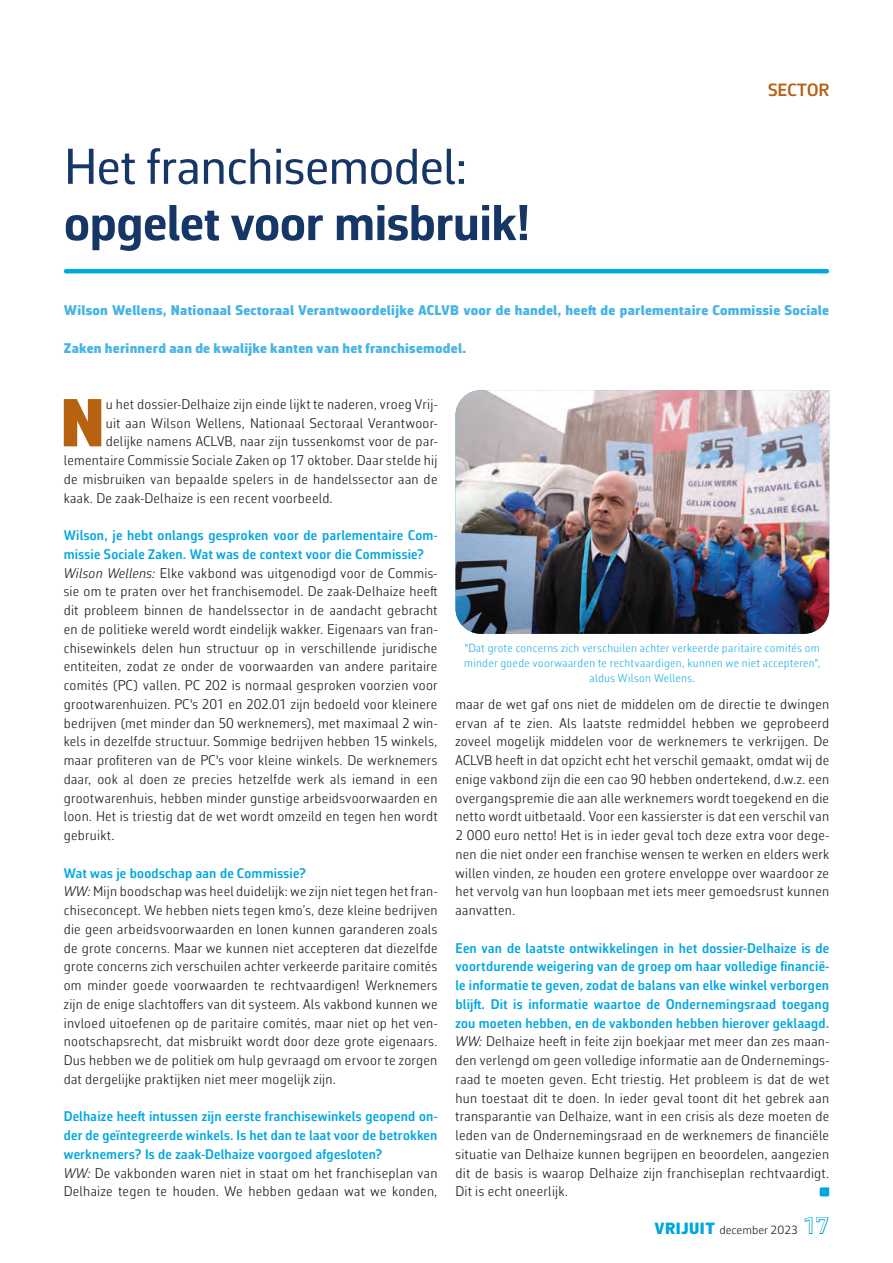
<style>
.page{position:relative;width:893px;height:1263px;background:#fff}
.page>*{position:absolute;margin:0;border:0;box-sizing:border-box;transform-origin:0 0}
.t1{font:900 68.7px "Corbeau Pro";color:#b66211}
.t2{font:700 51px "Corbeau Pro";letter-spacing:-.015em;color:#163668}
.t3{font:51px "Corbeau Pro";letter-spacing:-.02em;color:#163668}
.t4{font:600 18px "Corbeau Pro";color:#b66211}
.t5{font:300 14.25px/18.8px "Corbeau Con Pro";letter-spacing:.02em;color:#231f20}
.t6{font:600 14.25px/18.8px "Corbeau Con Pro";letter-spacing:.02em;color:#00a7e0}
.t7{font:900 14.25px "Corbeau Pro";letter-spacing:.02em;color:#49b5e5}
.t8{font:300 12px/15px "Corbeau Con Pro";letter-spacing:.03em;color:#2bb1e4;text-align:center}
.t9{font:300 12px "Corbeau Pro";color:#231f20}
.s1{font-weight:600;color:#00a7e0}
.s2{font-style:italic}
.s3{font-weight:300;font-style:italic;color:#231f20}
.s4{font-weight:300;color:#231f20}
.s5{font-weight:900;font-size:16.5px;color:#00a7e0}
.s6{font-weight:400;font-size:22.5px;color:#00a7e0}
</style>
<div class="page">
<svg style="left:820px;top:1187px;width:9px;height:9px"></svg>
<hr style="left:66px;top:269px;width:761px;height:4px;background:#00a7e0">
<img style="left:455px;top:390px;width:374px;height:244px">
<h2 class="t3" style="left:64px;top:132px;width:405px">Het franchisemodel:</h2>
<h2 class="t2" style="left:64px;top:188px;width:469px">opgelet voor misbruik!</h2>
<p class="t4" style="left:768px;top:78px;width:63px">SECTOR</p>
<p class="t7" style="left:64px;top:301px;width:767px">Wilson Wellens, Nationaal Sectoraal Verantwoordelijke ACLVB voor de handel, heeft de parlementaire Commissie Sociale</p>
<p class="t7" style="left:64px;top:338px;width:404px">Zaken herinnerd aan de kwalijke kanten van het franchisemodel.</p>
<h1 class="t1" style="left:60px;top:377px;width:47px">N</h1>
<p class="t5" style="left:106px;top:394px;width:333px">u het dossier-Delhaize zijn einde lijkt te naderen, vroeg Vrij-</p>
<p class="t5" style="left:106px;top:413px;width:333px">uit aan Wilson Wellens, Nationaal Sectoraal Verantwoor-</p>
<p class="t5" style="left:106px;top:432px;width:333px">delijke namens ACLVB, naar zijn tussenkomst voor de par-</p>
<p class="t5" style="left:64px;top:451px;width:375px">lementaire Commissie Sociale Zaken op 17 oktober. Daar stelde hij</p>
<p class="t5" style="left:64px;top:469px;width:375px">de misbruiken van bepaalde spelers in de handelssector aan de</p>
<p class="t5" style="left:64px;top:488px;width:270px">kaak. De zaak-Delhaize is een recent voorbeeld.</p>
<p class="t5" style="left:64px;top:526px;width:375px"><span class="s1">Wilson, je hebt onlangs gesproken voor de parlementaire Com&shy;missie Sociale Zaken. Wat was de context voor die Commissie?<br></span><span class="s2">Wilson Wellens:</span> Elke vakbond was uitgenodigd voor de Commis&shy;sie om te praten over het franchisemodel. De zaak-Delhaize heeft dit probleem binnen de handelssector in de aandacht gebracht en de politieke wereld wordt eindelijk wakker. Eigenaars van fran&shy;chisewinkels delen hun structuur op in verschillende juridische entiteiten, zodat ze onder de voorwaarden van andere paritaire comités (PC) vallen. PC 202 is normaal gesproken voorzien voor grootwarenhuizen. PC's 201 en 202.01 zijn bedoeld voor kleinere bedrijven (met minder dan 50 werknemers), met maximaal 2 win&shy;kels in dezelfde structuur. Sommige bedrijven hebben 15 winkels, maar profiteren van de PC's voor kleine winkels. De werknemers daar, ook al doen ze precies hetzelfde werk als iemand in een grootwarenhuis, hebben minder gunstige arbeidsvoorwaarden en loon. Het is triestig dat de wet wordt omzeild en tegen hen wordt gebruikt.</p>
<p class="t5" style="left:64px;top:863px;width:375px"><span class="s1">Wat was je boodschap aan de Commissie?<br></span><span class="s2">WW:</span> Mijn boodschap was heel duidelijk: we zijn niet tegen het fran&shy;chiseconcept. We hebben niets tegen kmo’s, deze kleine bedrijven die geen arbeidsvoorwaarden en lonen kunnen garanderen zoals de grote concerns. Maar we kunnen niet accepteren dat diezelfde grote concerns zich verschuilen achter verkeerde paritaire comités om minder goede voorwaarden te rechtvaardigen! Werknemers zijn de enige slachtoffers van dit systeem. Als vakbond kunnen we invloed uitoefenen op de paritaire comités, maar niet op het ven&shy;nootschapsrecht, dat misbruikt wordt door deze grote eigenaars.<br>Dus hebben we de politiek om hulp gevraagd om ervoor te zorgen dat dergelijke praktijken niet meer mogelijk zijn.</p>
<p class="t6" style="left:64px;top:1107px;width:375px">Delhaize heeft intussen zijn eerste franchisewinkels geopend on&shy;der de geïntegreerde winkels. Is het dan te laat voor de betrokken werknemers? Is de zaak-Delhaize voorgoed afgesloten?<br><span class="s3">WW:</span> <span class="s4">De vakbonden waren niet in staat om het franchiseplan van Delhaize tegen te houden. We hebben gedaan wat we konden,</span></p>
<p class="t8" style="left:464px;top:640px;width:358px">"Dat grote concerns zich verschuilen achter verkeerde paritaire comités om minder goede voorwaarden te rechtvaardigen, kunnen we niet accepteren", aldus Wilson Wellens.</p>
<p class="t5" style="left:455px;top:694px;width:375px;text-align:justify">maar de wet gaf ons niet de middelen om de directie te dwingen ervan af te zien. Als laatste redmiddel hebben we geprobeerd zoveel mogelijk middelen voor de werknemers te verkrijgen. De ACLVB heeft in dat opzicht echt het verschil gemaakt, omdat wij de enige vakbond zijn die een cao 90 hebben ondertekend, d.w.z. een overgangspremie die aan alle werknemers wordt toegekend en die netto wordt uitbetaald. Voor een kassierster is dat een verschil van 2 000 euro netto! Het is in ieder geval toch deze extra voor dege&shy;nen die niet onder een franchise wensen te werken en elders werk willen vinden, ze houden een grotere enveloppe over waardoor ze het vervolg van hun loopbaan met iets meer gemoedsrust kunnen aanvatten.</p>
<p class="t5" style="left:455px;top:938px;width:375px;text-align:justify"><span class="s1">Een van de laatste ontwikkelingen in het dossier-Delhaize is de voortdurende weigering van de groep om haar volledige financië&shy;le informatie te geven, zodat de balans van elke winkel verborgen blijft. Dit is informatie waartoe de Ondernemingsraad toegang zou moeten hebben, en de vakbonden hebben hierover geklaagd.<br></span><span class="s2">WW:</span> Delhaize heeft in feite zijn boekjaar met meer dan zes maan&shy;den verlengd om geen volledige informatie aan de Ondernemings&shy;raad te moeten geven. Echt triestig. Het probleem is dat de wet hun toestaat dit te doen. In ieder geval toont dit het gebrek aan transparantie van Delhaize, want in een crisis als deze moeten de leden van de Ondernemingsraad en de werknemers de financiële situatie van Delhaize kunnen begrijpen en beoordelen, aangezien dit de basis is waarop Delhaize zijn franchiseplan rechtvaardigt.<br>Dit is echt oneerlijk.</p>
<p class="t9" style="left:654px;top:1222px;width:176px"><span class="s5">VRIJUIT</span> december 2023 <span class="s6">17</span></p>
</div>
